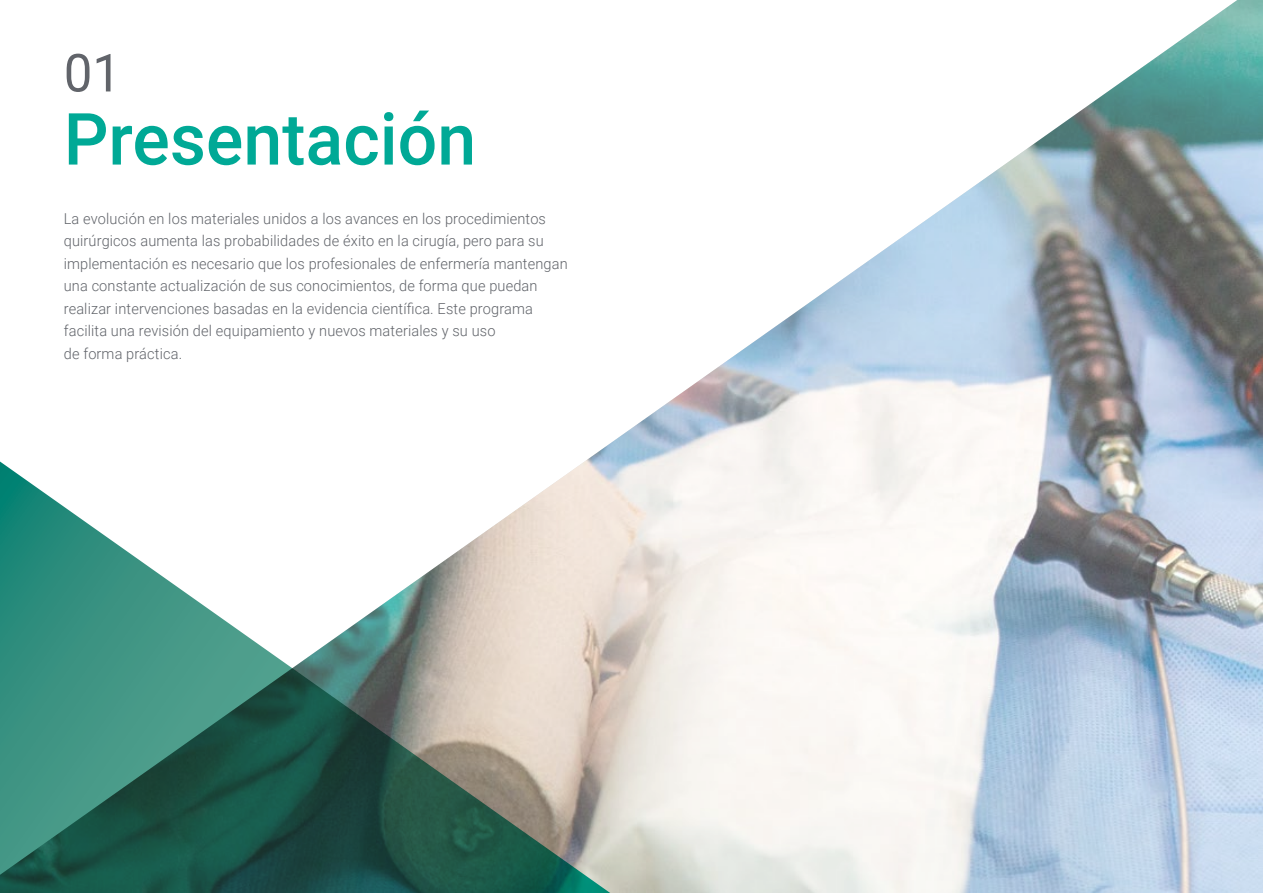
<style>
.page{position:relative;width:1263px;height:893px;background:#fff}
.page>*{position:absolute;margin:0;border:0;box-sizing:border-box;transform-origin:0 0}
.t1{font:500 72px "Roboto";color:#00a996}
.t2{font:52.5px "Roboto";color:#61646a}
.t3{font:300 15px/22.5px "Roboto";letter-spacing:.01em;color:#61646a}
</style>
<div class="page">
<img style="left:607px;top:0;width:656px;height:893px">
<svg style="left:0;top:446px;width:640px;height:447px"></svg>
<h2 class="t2" style="left:64px;top:36px;width:59px">01</h2>
<h1 class="t1" style="left:64px;top:89px;width:414px">Presentación</h1>
<p class="t3" style="left:64px;top:207px;width:505px">La evolución en los materiales unidos a los avances en los procedimientos quirúrgicos aumenta las probabilidades de éxito en la cirugía, pero para su implementación es necesario que los profesionales de enfermería mantengan una constante actualización de sus conocimientos, de forma que puedan realizar intervenciones basadas en la evidencia científica. Este programa facilita una revisión del equipamiento y nuevos materiales y su uso<br>de forma práctica.</p>
</div>
